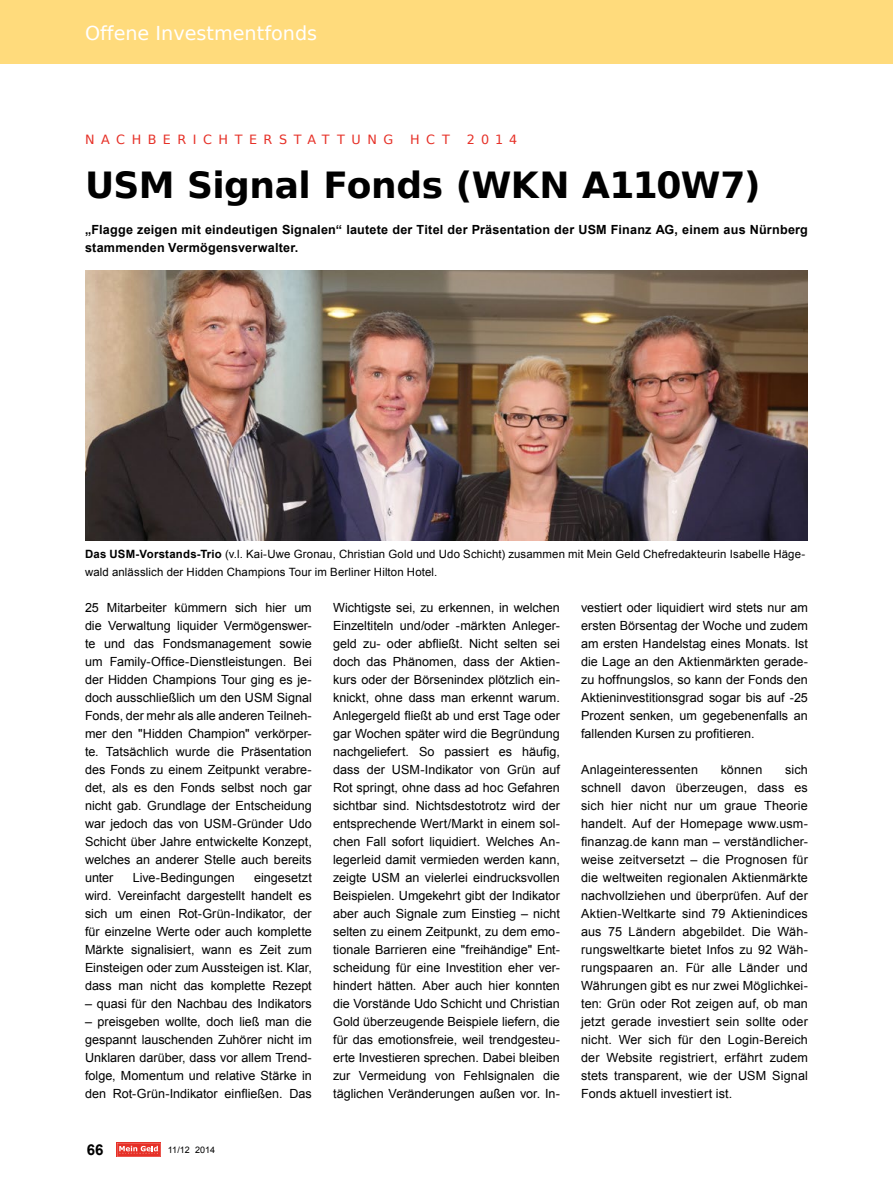
<style>
.page{position:relative;width:893px;height:1191px;background:#fff}
.page>*{position:absolute;margin:0;border:0;box-sizing:border-box;transform-origin:0 0}
.t1{font:700 36px "Bitstream Vera Sans";letter-spacing:-.015em;color:#000}
.t2{font:19.2px "Bitstream Vera Sans";color:#fff}
.t3{font:700 15px "Arial";color:#000}
.t4{font:12.75px "Bitstream Vera Sans";letter-spacing:.51em;color:#e63027}
.t5{font:12.6px/18px "Arial";color:#000;text-align:justify}
.t6{font:700 12.6px/18px "Arial";letter-spacing:.015em;color:#000}
.t7{font:11.4px/18px "Arial";letter-spacing:.015em;color:#000}
.t8{font:9px "Arial";color:#000}
.s1{font-weight:700}
</style>
<div class="page">
<svg style="left:116px;top:1142px;width:45px;height:15px"></svg>
<svg style="left:117px;top:1143px;width:43px;height:13px"></svg>
<div style="left:0;top:0;width:893px;height:63px;background:#ffdb7c"></div>
<img style="left:85px;top:270px;width:723px;height:270px">
<h2 class="t2" style="left:85px;top:22px;width:234px">Offene Investmentfonds</h2>
<p class="t4" style="left:85px;top:132px;width:310px">NACHBERICHTERSTATTUNG</p>
<p class="t4" style="left:410px;top:132px;width:41px">HCT</p>
<p class="t4" style="left:467px;top:132px;width:52px">2014</p>
<h1 class="t1" style="left:85px;top:165px;width:677px">USM Signal Fonds (WKN A110W7)</h1>
<p class="t6" style="left:85px;top:221px;width:724px">„Flagge zeigen mit eindeutigen Signalen“ lautete der Titel der Präsentation der USM Finanz AG, einem aus Nürnberg stammenden Vermögensverwalter.</p>
<p class="t7" style="left:85px;top:545px;width:722px"><span class="s1">Das USM-Vorstands-Trio</span> (v.l. Kai-Uwe Gronau, Christian Gold und Udo Schicht) zusammen mit Mein Geld Chefredakteurin Isabelle Häge&shy;wald anlässlich der Hidden Champions Tour im Berliner Hilton Hotel.</p>
<p class="t5" style="left:85px;top:599px;width:228px">25 Mitarbeiter kümmern sich hier um die Verwaltung liquider Vermögenswer&shy;te und das Fondsmanagement sowie um Family-Office-Dienstleistungen. Bei der Hidden Champions Tour ging es je&shy;doch ausschließlich um den USM Signal Fonds, der mehr als alle anderen Teilneh&shy;mer den "Hidden Champion" verkörper&shy;te. Tatsächlich wurde die Präsentation des Fonds zu einem Zeitpunkt verabre&shy;det, als es den Fonds selbst noch gar nicht gab. Grundlage der Entscheidung war jedoch das von USM-Gründer Udo Schicht über Jahre entwickelte Konzept, welches an anderer Stelle auch bereits unter</p>
<p class="t5" style="left:85px;top:869px;width:228px;text-indent:169px">eingesetzt wird. Vereinfacht dargestellt handelt es sich um einen Rot-Grün-Indikator, der für einzelne Werte oder auch komplette Märkte signalisiert, wann es Zeit zum Einsteigen oder zum Aussteigen ist. Klar, dass man nicht das komplette Rezept</p>
<p class="t5" style="left:85px;top:995px;width:228px">– quasi für den Nachbau des Indikators</p>
<p class="t5" style="left:85px;top:1013px;width:228px">– preisgeben wollte, doch ließ man die gespannt lauschenden Zuhörer nicht im Unklaren darüber, dass vor allem Trend&shy;folge, Momentum und relative Stärke in den Rot-Grün-Indikator einfließen. Das</p>
<p class="t5" style="left:133px;top:869px;width:103px">Live-Bedingungen</p>
<p class="t3" style="left:87px;top:1139px;width:18px">66</p>
<p class="t8" style="left:168px;top:1143px;width:49px">11/12 2014</p>
<p class="t5" style="left:333px;top:599px;width:228px">Wichtigste sei, zu erkennen, in welchen Einzeltiteln und/oder -märkten Anleger&shy;geld zu- oder abfließt. Nicht selten sei doch das Phänomen, dass der Aktien&shy;kurs oder der Börsenindex plötzlich ein&shy;knickt, ohne dass man erkennt warum.<br>Anlegergeld fließt ab und erst Tage oder gar Wochen später wird die Begründung nachgeliefert. So passiert es häufig, dass der USM-Indikator von Grün auf Rot springt, ohne dass ad hoc Gefahren sichtbar sind. Nichtsdestotrotz wird der entsprechende Wert/Markt in einem sol&shy;chen Fall sofort liquidiert. Welches An&shy;legerleid damit vermieden werden kann, zeigte USM an vielerlei eindrucksvollen Beispielen. Umgekehrt gibt der Indikator aber auch Signale zum Einstieg – nicht selten zu einem Zeitpunkt, zu dem emo&shy;tionale Barrieren eine "freihändige" Ent&shy;scheidung für eine Investition eher ver&shy;hindert hätten. Aber auch hier konnten die Vorstände Udo Schicht und Christian Gold überzeugende Beispiele liefern, die für das emotionsfreie, weil trendgesteu&shy;erte Investieren sprechen. Dabei bleiben zur Vermeidung von Fehlsignalen die täglichen Veränderungen außen vor. In-</p>
<p class="t5" style="left:581px;top:599px;width:228px">vestiert oder liquidiert wird stets nur am ersten Börsentag der Woche und zudem am ersten Handelstag eines Monats. Ist die Lage an den Aktienmärkten gerade&shy;zu hoffnungslos, so kann der Fonds den Aktieninvestitionsgrad sogar bis auf -25<br>Prozent senken, um gegebenenfalls an fallenden Kursen zu profitieren.</p>
<p class="t5" style="left:581px;top:761px;width:118px">Anlageinteressenten</p>
<p class="t5" style="left:721px;top:761px;width:43px">können</p>
<p class="t5" style="left:581px;top:761px;width:228px;text-indent:204px">sich schnell davon überzeugen, dass es sich hier nicht nur um graue Theorie handelt. Auf der Homepage www.usm&shy;finanzag.de kann man – verständlicher&shy;weise zeitversetzt – die Prognosen für die weltweiten regionalen Aktienmärkte nachvollziehen und überprüfen. Auf der Aktien-Weltkarte sind 79 Aktienindices aus 75 Ländern abgebildet. Die Wäh&shy;rungsweltkarte bietet Infos zu 92 Wäh&shy;rungspaaren an. Für alle Länder und Währungen gibt es nur zwei Möglichkei&shy;ten: Grün oder Rot zeigen auf, ob man jetzt gerade investiert sein sollte oder nicht. Wer sich für den Login-Bereich der Website registriert, erfährt zudem stets transparent, wie der USM Signal Fonds aktuell investiert ist.</p>
</div>
